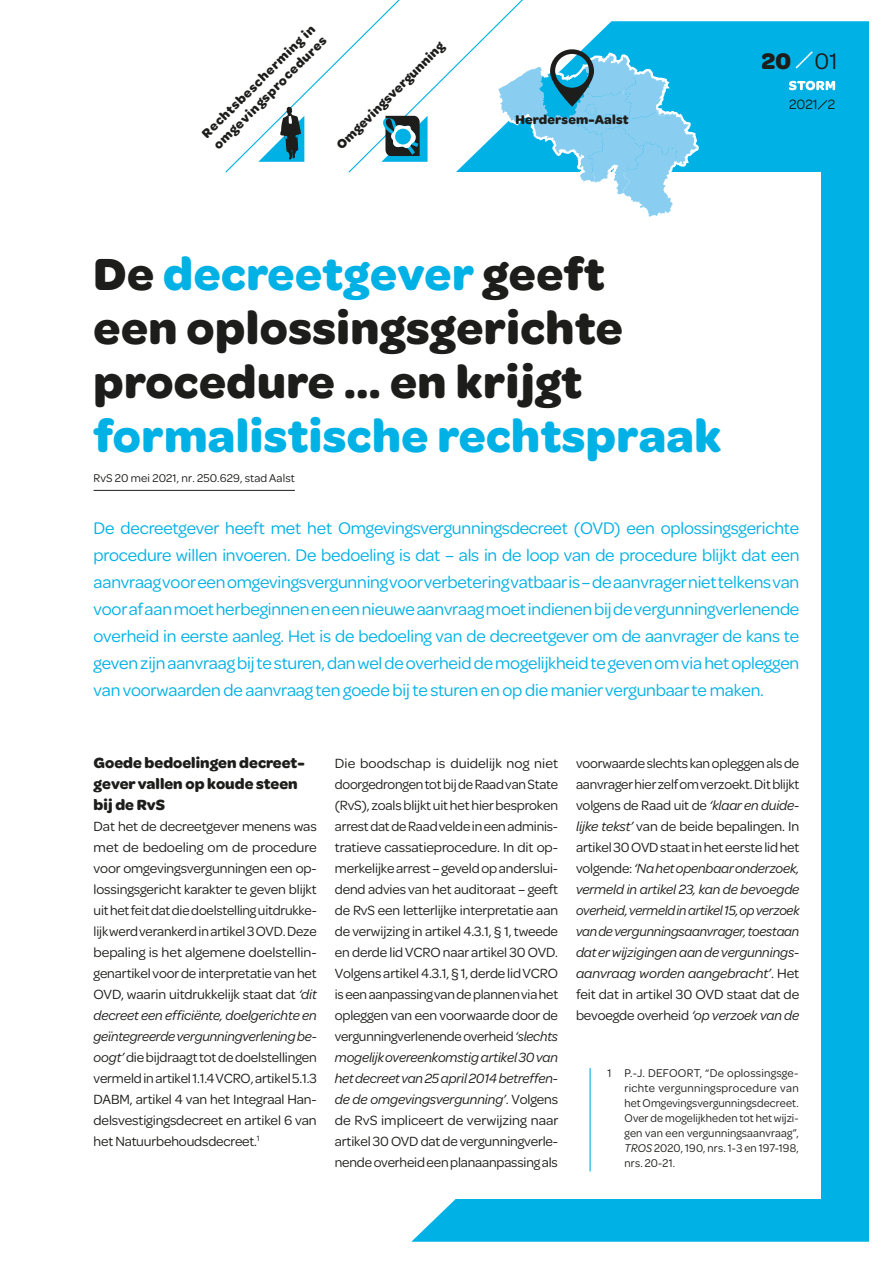
<style>
.page{position:relative;width:893px;height:1263px;background:#fff}
.page>*{position:absolute;margin:0;border:0;box-sizing:border-box;transform-origin:0 0}
.Grote_titel{font:700 48px/54px "Omnes";letter-spacing:.01em;color:#1d1d1b}
.t1{font:700 24px "Omnes";color:#1d1d1b}
.Inleiding{font:18px/27px "Omnes";letter-spacing:-.01em;color:#00b1e6;text-align:justify}
.Tussentitel{font:700 15.75px/21px "Omnes";color:#1d1d1b}
.t2{font:14.4px "Omnes";color:#1d1d1b}
.Body{font:14.25px/21px "Omnes";letter-spacing:-.01em;color:#1d1d1b;text-align:justify}
.Body-2{font:italic 14.25px/21px "Omnes";letter-spacing:-.01em;color:#1d1d1b;text-align:justify}
.t3{font:700 13.5px/16.2px "Omnes";letter-spacing:.01em;color:#1d1d1b}
.Voetnoot{font:12px/15px "Omnes";letter-spacing:.015em;color:#1d1d1b;text-align:justify}
.Referentie{font:12px "Omnes";letter-spacing:.01em;color:#1d1d1b}
.s1{font-weight:400}
.s2{color:#00b1e6}
.s3{font-style:italic}
.s4{font-style:normal}
</style>
<div class="page">
<div style="left:411px;top:21px;width:458px;height:1221px;background:#00b1e6"></div>
<div style="left:72px;top:173px;width:749px;height:1026px;background:#fff"></div>
<hr style="left:94px;top:490px;width:201px;height:1px;background:#1d1d1b">
<svg style="left:817px;top:100px;width:10px;height:10px"></svg>
<svg style="left:789px;top:81px;width:46px;height:9px"></svg>
<svg style="left:697px;top:26px;width:6px;height:147px"></svg>
<svg style="left:225px;top:0;width:472px;height:217px"></svg>
<svg style="left:794px;top:50px;width:20px;height:20px"></svg>
<hr style="left:589px;top:1068px;width:2px;height:103px;background:#00b1e6">
<p class="t3" style="left:198px;top:129px;width:156px;rotate:-45deg">Rechtsbescherming in omgevingsprocedures</p>
<p class="t3" style="left:332px;top:141px;width:148px;rotate:-45deg">Omgevingsvergunning</p>
<p class="t3" style="left:515px;top:111px;width:115px">Herdersem-Aalst</p>
<p class="t1" style="left:761px;top:44px;width:78px">20 <span class="s1">01</span></p>
<p class="t2" style="left:789px;top:95px;width:47px">2021 2</p>
<p class="Grote_titel" style="left:94px;top:244px;width:629px">De <span class="s2">decreetgever</span> geeft<br>een oplossingsgerichte procedure … en krijgt <span class="s2">formalistische rechtspraak</span></p>
<p class="Referentie" style="left:94px;top:470px;width:203px">RvS 20 mei 2021, nr. 250.629, stad Aalst</p>
<p class="Inleiding" style="left:94px;top:514px;width:707px">De decreetgever heeft met het Omgevingsvergunningsdecreet (OVD) een oplossingsgerichte procedure willen invoeren. De bedoeling is dat – als in de loop van de procedure blijkt dat een aanvraag voor een omgevingsvergunning voor verbetering vatbaar is – de aanvrager niet telkens van voor af aan moet herbeginnen en een nieuwe aanvraag moet indienen bij de vergunningverlenende overheid in eerste aanleg. Het is de bedoeling van de decreetgever om de aanvrager de kans te geven zijn aanvraag bij te sturen, dan wel de overheid de mogelijkheid te geven om via het opleggen van voorwaarden de aanvraag ten goede bij te sturen en op die manier vergunbaar te maken.</p>
<p class="Tussentitel" style="left:94px;top:751px;width:213px">Goede bedoelingen decreet&shy;gever vallen op koude steen bij de RvS</p>
<p class="Body" style="left:94px;top:815px;width:225px">Dat het de decreetgever menens was met de bedoeling om de procedure voor omgevingsvergunningen een op&shy;lossingsgericht karakter te geven blijkt uit het feit dat die doelstelling uitdrukke&shy;lijk werd verankerd in artikel 3 OVD. Deze bepaling is het algemene doelstellin&shy;genartikel voor de interpretatie van het OVD, waarin uitdrukkelijk staat dat <span class="s3">‘dit decreet een efficiënte, doelgerichte en geïntegreerde vergunningverlening be&shy;oogt’</span> die bijdraagt tot de doelstellingen vermeld in artikel 1.1.4 VCRO, artikel 5.1.3<br>DABM, artikel 4 van het Integraal Han&shy;delsvestigingsdecreet en artikel 6 van het Natuurbehoudsdecreet.<sup>1</sup></p>
<p class="Body" style="left:335px;top:752px;width:225px">Die boodschap is duidelijk nog niet doorgedrongen tot bij de Raad van State (RvS), zoals blijkt uit het hier besproken arrest dat de Raad velde in een adminis&shy;tratieve cassatieprocedure. In dit op&shy;merkelijke arrest – geveld op anderslui&shy;dend advies van het auditoraat – geeft de RvS een letterlijke interpretatie aan de verwijzing in artikel 4.3.1, § 1, tweede en derde lid VCRO naar artikel 30 OVD.<br>Volgens artikel 4.3.1, § 1, derde lid VCRO is een aanpassing van de plannen via het opleggen van een voorwaarde door de vergunningverlenende overheid <span class="s3">‘slechts mogelijk overeenkomstig artikel 30 van het decreet van 25 april 2014 betreffen&shy;de de omgevingsvergunning’</span>. Volgens de RvS impliceert de verwijzing naar artikel 30 OVD dat de vergunningverle&shy;nende overheid een planaanpassing als</p>
<p class="Body-2" style="left:576px;top:752px;width:225px"><span class="s4">voorwaarde slechts kan opleggen als de aanvrager hier zelf om verzoekt. Dit blijkt volgens de Raad uit de</span> ‘klaar en duide&shy;lijke tekst’ <span class="s4">van de beide bepalingen. In artikel 30 OVD staat in het eerste lid het volgende:</span> ‘Na het openbaar onderzoek, vermeld in artikel 23, kan de bevoegde overheid, vermeld in artikel 15, op verzoek van de vergunningsaanvrager, toestaan dat er wijzigingen aan de vergunnings&shy;aanvraag worden aangebracht’<span class="s4">. Het feit dat in artikel 30 OVD staat dat de bevoegde overheid</span> ‘op verzoek van de</p>
<p class="Voetnoot" style="left:624px;top:1065px;width:176px;text-indent:-17px">1 P.-J. DEFOORT, “De oplossingsge&shy;richte vergunningsprocedure van het Omgevingsvergunningsdecreet.<br>Over de mogelijkheden tot het wijzi&shy;gen van een vergunningsaanvraag”, <span class="s3">TROS</span> 2020, 190, nrs. 1-3 en 197-198, nrs. 20-21.</p>
</div>
